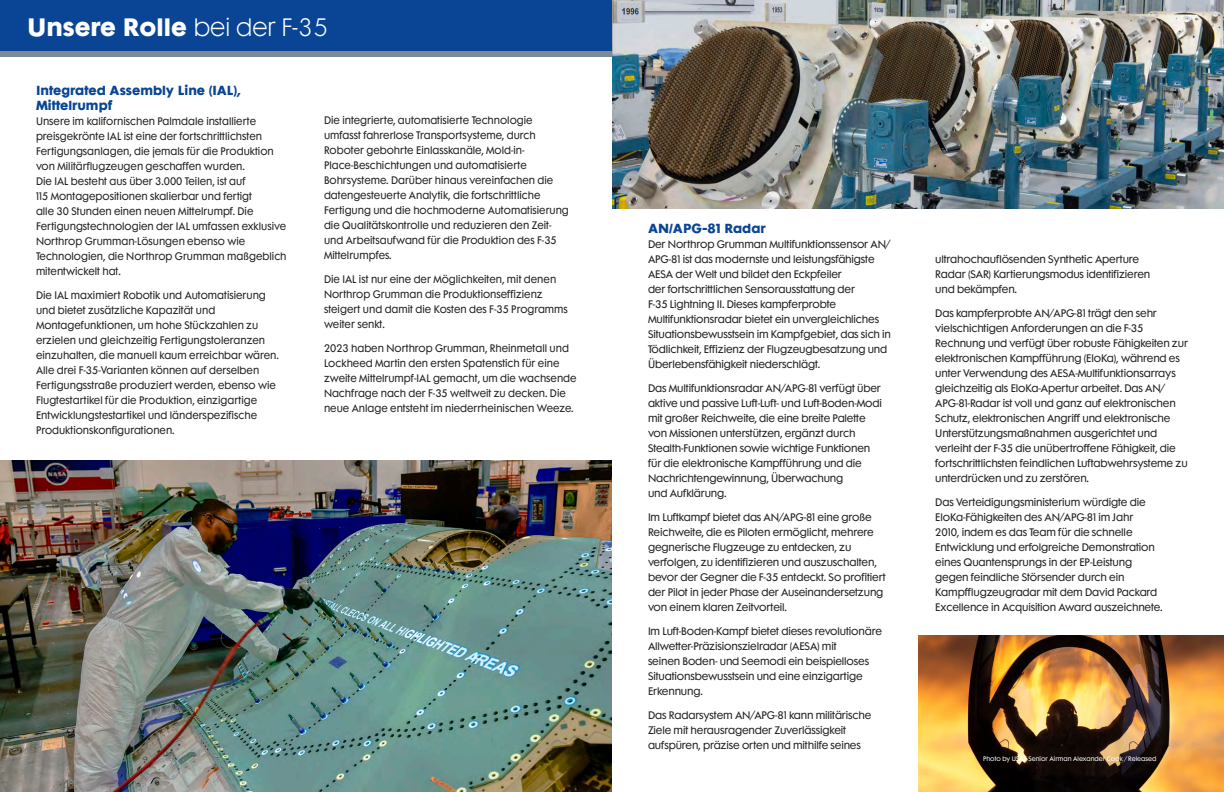
<style>
.page{position:relative;width:1224px;height:792px;background:#fff}
.page>*{position:absolute;margin:0;border:0;box-sizing:border-box;transform-origin:0 0}
.Head{font:700 23px "Futura Maxi Std";color:#fff}
.t1{font:700 12px/15px "Futura Maxi Std";color:#094594}
.t2{font:10px/15px "Futura Maxi Std";letter-spacing:-.015em;color:#231f20}
.Body{font:6px "Futura Maxi Std";color:#fff}
.s1{font-weight:300}
</style>
<div class="page">
<img style="left:0;top:460px;width:612px;height:332px">
<img style="left:918px;top:636px;width:305px;height:156px">
<div style="left:0;top:0;width:612px;height:51px;background:#094594"></div>
<div style="left:0;top:51px;width:612px;height:6px;background:#7b8a97"></div>
<img style="left:612px;top:0;width:612px;height:208px">
<p class="Head" style="left:27px;top:11px;width:303px">Unsere Rolle <span class="s1">bei der F-35</span></p>
<p class="t1" style="left:36px;top:82px;width:206px">Integrated Assembly Line (IAL),<br>Mittelrumpf</p>
<p class="t2" style="left:36px;top:114px;width:252px">Unsere im kalifornischen Palmdale installierte preisgekrönte IAL ist eine der fortschrittlichsten Fertigungsanlagen, die jemals für die Produktion von Militärflugzeugen geschaffen wurden.<br>Die IAL besteht aus über 3.000 Teilen, ist auf<br>115 Montagepositionen skalierbar und fertigt<br>alle 30 Stunden einen neuen Mittelrumpf. Die Fertigungstechnologien der IAL umfassen exklusive Northrop Grumman-Lösungen ebenso wie Technologien, die Northrop Grumman maßgeblich mitentwickelt hat.</p>
<p class="t2" style="left:36px;top:288px;width:244px">Die IAL maximiert Robotik und Automatisierung und bietet zusätzliche Kapazität und Montagefunktionen, um hohe Stückzahlen zu erzielen und gleichzeitig Fertigungstoleranzen einzuhalten, die manuell kaum erreichbar wären.<br>Alle drei F-35-Varianten können auf derselben Fertigungsstraße produziert werden, ebenso wie Flugtestartikel für die Produktion, einzigartige Entwicklungstestartikel und länderspezifische Produktionskonfigurationen.</p>
<p class="t2" style="left:324px;top:113px;width:246px">Die integrierte, automatisierte Technologie umfasst fahrerlose Transportsysteme, durch Roboter gebohrte Einlasskanäle, Mold-in-Place-Beschichtungen und automatisierte Bohrsysteme. Darüber hinaus vereinfachen die datengesteuerte Analytik, die fortschrittliche Fertigung und die hochmoderne Automatisierung die Qualitätskontrolle und reduzieren den Zeit&shy;und Arbeitsaufwand für die Produktion des F-35<br>Mittelrumpfes.</p>
<p class="t2" style="left:324px;top:272px;width:246px">Die IAL ist nur eine der Möglichkeiten, mit denen Northrop Grumman die Produktionseffizienz steigert und damit die Kosten des F-35 Programms weiter senkt.</p>
<p class="t2" style="left:324px;top:341px;width:254px">2023 haben Northrop Grumman, Rheinmetall und Lockheed Martin den ersten Spatenstich für eine zweite Mittelrumpf-IAL gemacht, um die wachsende Nachfrage nach der F-35 weltweit zu decken. Die neue Anlage entsteht im niederrheinischen Weeze.</p>
<p class="t1" style="left:648px;top:220px;width:119px">AN/APG-81 Radar</p>
<p class="t2" style="left:648px;top:236px;width:245px">Der Northrop Grumman Multifunktionssensor AN/ APG-81 ist das modernste und leistungsfähigste AESA der Welt und bildet den Eckpfeiler<br>der fortschrittlichen Sensorausstattung der<br>F-35 Lightning II. Dieses kampferprobte Multifunktionsradar bietet ein unvergleichliches Situationsbewusstsein im Kampfgebiet, das sich in Tödlichkeit, Effizienz der Flugzeugbesatzung und Überlebensfähigkeit niederschlägt.</p>
<p class="t2" style="left:648px;top:380px;width:235px">Das Multifunktionsradar AN/APG-81 verfügt über aktive und passive Luft-Luft- und Luft-Boden-Modi mit großer Reichweite, die eine breite Palette von Missionen unterstützen, ergänzt durch Stealth-Funktionen sowie wichtige Funktionen für die elektronische Kampfführung und die Nachrichtengewinnung, Überwachung<br>und Aufklärung.</p>
<p class="t2" style="left:648px;top:509px;width:239px">Im Luftkampf bietet das AN/APG-81 eine große Reichweite, die es Piloten ermöglicht, mehrere gegnerische Flugzeuge zu entdecken, zu verfolgen, zu identifizieren und auszuschalten, bevor der Gegner die F-35 entdeckt. So profitiert der Pilot in jeder Phase der Auseinandersetzung von einem klaren Zeitvorteil.</p>
<p class="t2" style="left:648px;top:623px;width:235px">Im Luft-Boden-Kampf bietet dieses revolutionäre Allwetter-Präzisionszielradar (AESA) mit<br>seinen Boden- und Seemodi ein beispielloses Situationsbewusstsein und eine einzigartige Erkennung.</p>
<p class="t2" style="left:648px;top:707px;width:225px">Das Radarsystem AN/APG-81 kann militärische<br>Ziele mit herausragender Zuverlässigkeit aufspüren, präzise orten und mithilfe seines</p>
<p class="t2" style="left:935px;top:252px;width:217px">ultrahochauflösenden Synthetic Aperture<br>Radar (SAR) Kartierungsmodus identifizieren und bekämpfen.</p>
<p class="t2" style="left:935px;top:306px;width:254px">Das kampferprobte AN/APG-81 trägt den sehr vielschichtigen Anforderungen an die F-35<br>Rechnung und verfügt über robuste Fähigkeiten zur elektronischen Kampfführung (EloKa), während es unter Verwendung des AESA-Multifunktionsarrays gleichzeitig als EloKa-Apertur arbeitet. Das AN/ APG-81-Radar ist voll und ganz auf elektronischen Schutz, elektronischen Angriff und elektronische Unterstützungsmaßnahmen ausgerichtet und verleiht der F-35 die unübertroffene Fähigkeit, die fortschrittlichsten feindlichen Luftabwehrsysteme zu unterdrücken und zu zerstören.</p>
<p class="t2" style="left:935px;top:495px;width:229px">Das Verteidigungsministerium würdigte die EloKa-Fähigkeiten des AN/APG-81 im Jahr<br>2010, indem es das Team für die schnelle Entwicklung und erfolgreiche Demonstration eines Quantensprungs in der EP-Leistung gegen feindliche Störsender durch ein Kampfflugzeugradar mit dem David Packard Excellence in Acquisition Award auszeichnete.</p>
<p class="Body" style="left:983px;top:755px;width:175px">Photo by USAF Senior Airman Alexander Cook / Released</p>
</div>
